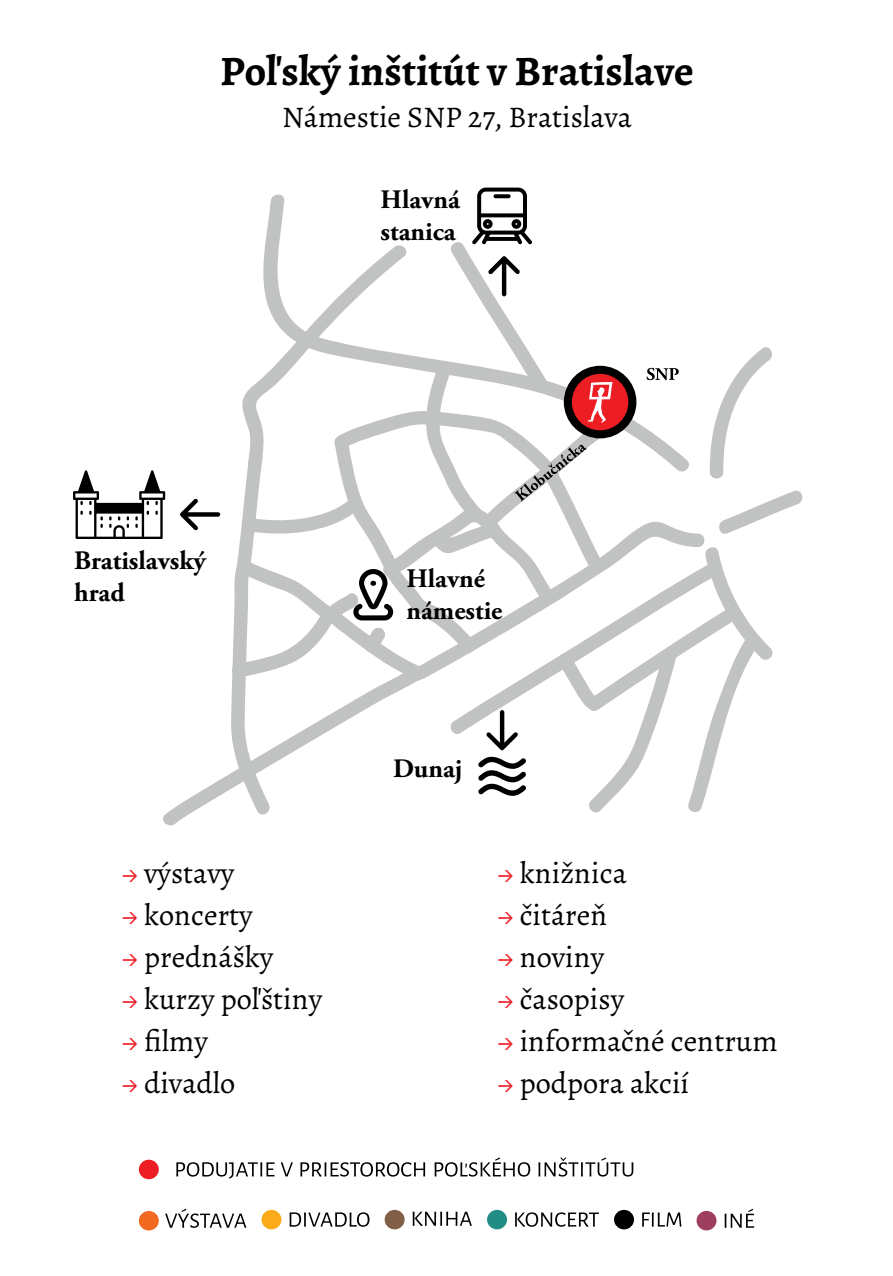
<style>
.page{position:relative;width:893px;height:1276px;background:#fff}
.page>*{position:absolute;margin:0;border:0;box-sizing:border-box;transform-origin:0 0}
.t1{font:700 42px "Alegreya";color:#000}
.t2{font:30px "Alegreya";color:#000}
.t3{font:700 26.7px/32.1px "Adobe Garamond Pro";color:#000}
.s1{font-family:"Alegreya Sans";color:#ed1d24}
</style>
<div class="page">
<svg style="left:73px;top:188px;width:730px;height:638px"></svg>
<svg style="left:176px;top:1157px;width:457px;height:21px"></svg>
<div style="left:139px;top:1159px;width:20px;height:20px;background:#ed1d24;border-radius:50%"></div>
<svg style="left:165px;top:1208px;width:81px;height:19px"></svg>
<div style="left:139px;top:1211px;width:20px;height:19px;background:#f26921;border-radius:50%"></div>
<svg style="left:642px;top:1212px;width:39px;height:14px"></svg>
<div style="left:614px;top:1209px;width:20px;height:20px;background:#000;border-radius:50%"></div>
<svg style="left:515px;top:1212px;width:84px;height:14px"></svg>
<div style="left:487px;top:1209px;width:20px;height:20px;background:#218d85;border-radius:50%"></div>
<svg style="left:413px;top:1211px;width:59px;height:15px"></svg>
<div style="left:385px;top:1209px;width:20px;height:20px;background:#815f47;border-radius:50%"></div>
<svg style="left:290px;top:1212px;width:79px;height:14px"></svg>
<div style="left:262px;top:1209px;width:19px;height:20px;background:#fbaa19;border-radius:50%"></div>
<svg style="left:725px;top:1208px;width:29px;height:19px"></svg>
<div style="left:697px;top:1211px;width:19px;height:19px;background:#9e3f5f;border-radius:50%"></div>
<h1 class="t1" style="left:220px;top:44px;width:475px">Poľský inštitút v Bratislave</h1>
<p class="t2" style="left:282px;top:99px;width:351px">Námestie SNP 27, Bratislava</p>
<p class="t3" style="left:380px;top:184px;width:81px">Hlavná stanica</p>
<p class="t3" style="left:74px;top:545px;width:133px">Bratislavský hrad</p>
<p class="t2" style="left:122px;top:855px;width:114px"><span class="s1">→</span> výstavy</p>
<p class="t2" style="left:122px;top:897px;width:132px"><span class="s1">→</span> koncerty</p>
<p class="t2" style="left:122px;top:939px;width:153px"><span class="s1">→</span> prednášky</p>
<p class="t2" style="left:122px;top:981px;width:201px"><span class="s1">→</span> kurzy poľštiny</p>
<p class="t2" style="left:122px;top:1023px;width:87px"><span class="s1">→</span> filmy</p>
<p class="t2" style="left:122px;top:1065px;width:114px"><span class="s1">→</span> divadlo</p>
<p class="t3" style="left:406px;top:563px;width:98px">Hlavné námestie</p>
<p class="t3" style="left:393px;top:752px;width:71px">Dunaj</p>
<p class="t2" style="left:498px;top:855px;width:130px"><span class="s1">→</span> knižnica</p>
<p class="t2" style="left:498px;top:897px;width:111px"><span class="s1">→</span> čitáreň</p>
<p class="t2" style="left:498px;top:939px;width:108px"><span class="s1">→</span> noviny</p>
<p class="t2" style="left:498px;top:981px;width:128px"><span class="s1">→</span> časopisy</p>
<p class="t2" style="left:498px;top:1023px;width:281px"><span class="s1">→</span> informačné centrum</p>
<p class="t2" style="left:498px;top:1065px;width:193px"><span class="s1">→</span> podpora akcií</p>
</div>
